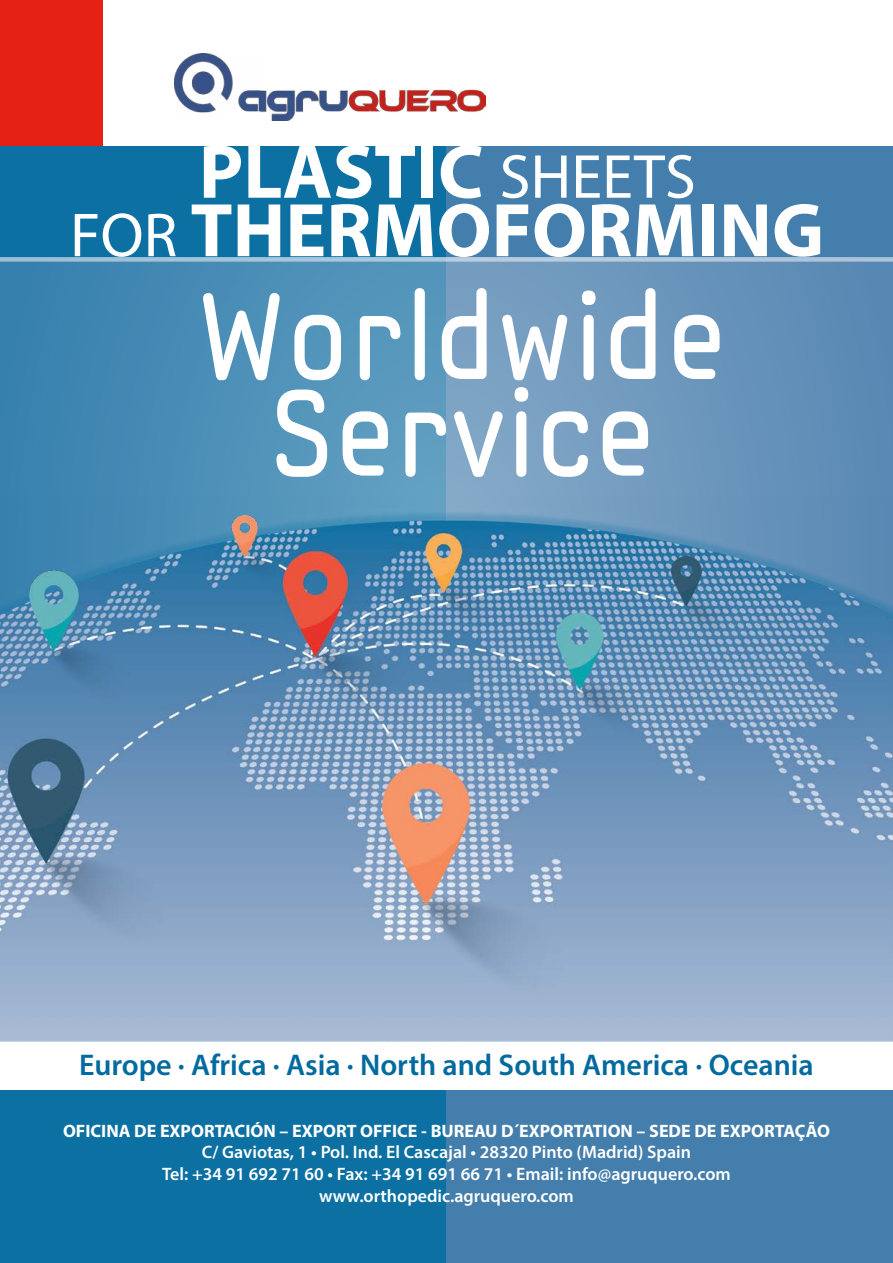
<style>
.page{position:relative;width:893px;height:1263px;background:#fff}
.page>*{position:absolute;margin:0;border:0;box-sizing:border-box;transform-origin:0 0}
.t1{font:700 76.65px/58.5px "Myriad Pro";color:#fff;text-align:center}
.t2{font:600 30px "Myriad Pro";color:#026a9f}
.t3{font:600 18px/21.6px "Myriad Pro";color:#fffffe;text-align:center}
.t4{font:700 18px "Myriad Pro";color:#fffffe}
.s1{font-weight:400;font-size:62.55px}
</style>
<div class="page">
<div style="left:0;top:147px;width:893px;height:1116px;background:#0c70a3"></div>
<div style="left:447px;top:147px;width:446px;height:1116px;background:#437eac"></div>
<svg style="left:0;top:262px;width:893px;height:236px;background:#538cb6"></svg>
<img style="left:174px;top:53px;width:312px;height:67px">
<div style="left:0;top:0;width:102px;height:145px;background:#e42114"></div>
<svg style="left:0;top:257px;width:893px;height:5px;background:#a1c0d6"></svg>
<div style="left:0;top:1040px;width:893px;height:50px;background:#fff"></div>
<img style="left:0;top:498px;width:893px;height:543px">
<svg style="left:203px;top:288px;width:517px;height:189px;background:#8bb2cd"></svg>
<h1 class="t1" style="left:70px;top:140px;width:756px">PLASTIC <span class="s1">SHEETS<br>FOR</span> THERMOFORMING</h1>
<h2 class="t2" style="left:79px;top:1046px;width:736px">Europe · Africa · Asia · North and South America · Oceania</h2>
<p class="t4" style="left:63px;top:1119px;width:768px">OFICINA DE EXPORTACIÓN – EXPORT OFFICE - BUREAU D´EXPORTATION – SEDE DE EXPORTAÇÃO</p>
<p class="t3" style="left:162px;top:1141px;width:570px">C/ Gaviotas, 1 • Pol. Ind. El Cascajal • 28320 Pinto (Madrid) Spain<br>Tel: +34 91 692 71 60 • Fax: +34 91 691 66 71 • Email: info@agruquero.com www.orthopedic.agruquero.com</p>
</div>
